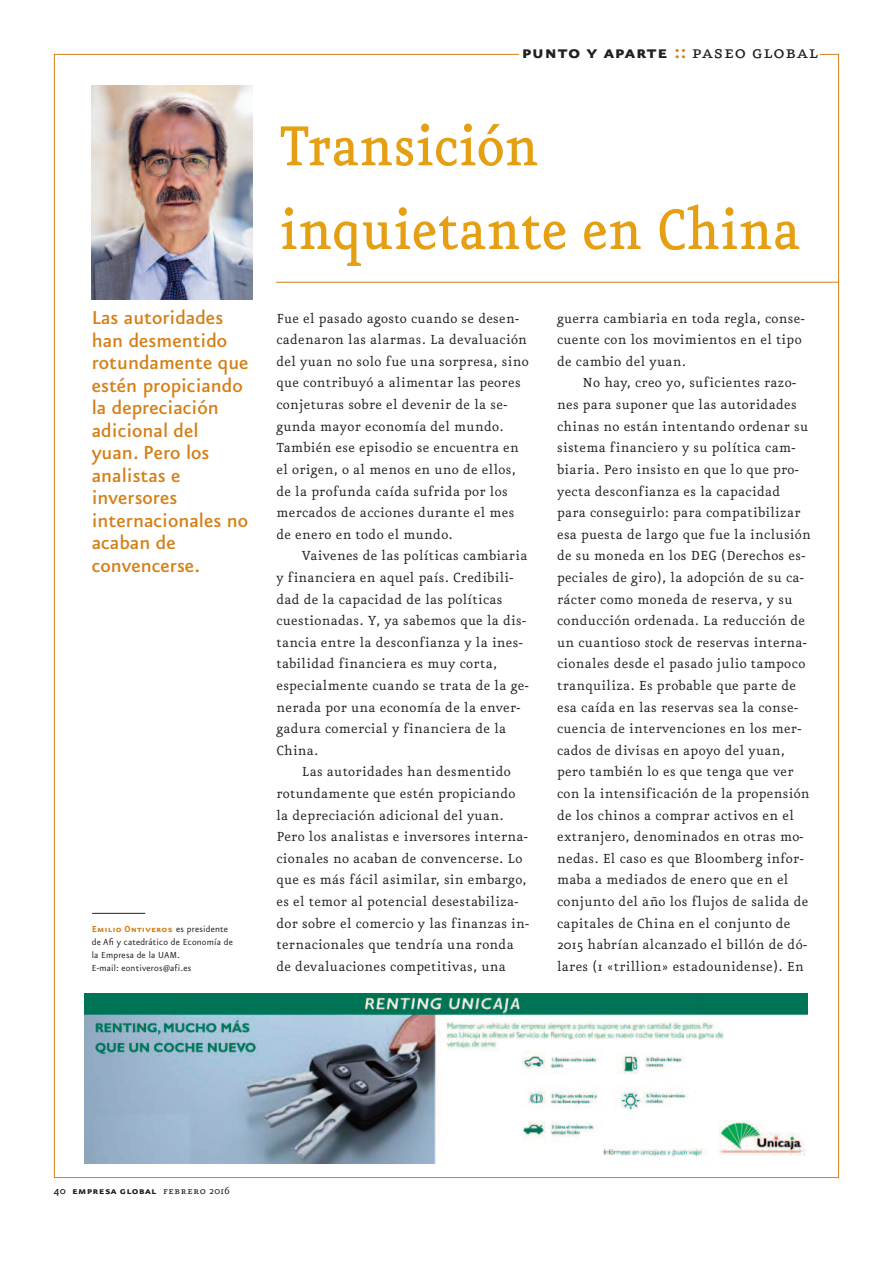
<style>
.page{position:relative;width:893px;height:1263px;background:#fff}
.page>*{position:absolute;margin:0;border:0;box-sizing:border-box;transform-origin:0 0}
.t1{font:500 67.5px/83.7px "Eureka";color:#e49f13;scale:.9 1}
.t2{font:500 22.5px/22.5px "Eureka Sans";color:#d58018}
.t3{font:21.9px "Eureka Sans Bold Caps";letter-spacing:.025em;color:#231f20}
.t4{font:15.75px/21.6px "Eureka";letter-spacing:.02em;color:#231f20}
.t5{font:12px "Eureka Sans Bold Caps";letter-spacing:.025em;color:#231f20}
.t6{font:10.5px/12.8px "Eureka Sans";letter-spacing:.015em;color:#231f20}
.t7{font:10.5px "Eureka Sans Bold Caps";letter-spacing:.015em;color:#d58018}
.s1{font-family:"Eureka Sans";color:#231f20}
.s2{color:#d58018}
.s3{font-family:"Eureka Small Caps"}
.s4{font-style:italic}
.s5{font-family:"Eureka";font-weight:500}
.s6{font-family:"Eureka"}
</style>
<div class="page">
<img style="left:85px;top:993px;width:723px;height:170px">
<hr style="left:276px;top:282px;width:563px;height:1px;background:#d58018">
<img style="left:92px;top:85px;width:160px;height:215px">
<hr style="left:92px;top:913px;width:53px;height:1px;background:#231f20">
<h2 class="t2" style="left:92px;top:305px;width:158px">Las autoridades han desmentido rotundamente que estén propiciando la depreciación adicional del yuan. Pero los analistas e inversores internacionales no acaban de convencerse.</h2>
<p class="t7" style="left:92px;top:924px;width:138px">Emilio Ontiveros <span class="s1">es presidente</span></p>
<p class="t6" style="left:92px;top:936px;width:143px">de Afi y catedrático de Economía de la Empresa de la UAM.<br>E-mail: eontiveros@afi.es</p>
<h3 class="t3" style="left:521px;top:41px;width:298px">punto y aparte <span class="s2">::</span> <span class="s3">paseo global</span></h3>
<h1 class="t1" style="left:279px;top:107px;width:580px">Transición inquietante en China</h1>
<p class="t4" style="left:276px;top:308px;width:254px">Fue el pasado agosto cuando se desen&shy;cadenaron las alarmas. La devaluación del yuan no solo fue una sorpresa, sino que contribuyó a alimentar las peores conjeturas sobre el devenir de la se&shy;gunda mayor economía del mundo.<br>También ese episodio se encuentra en el origen, o al menos en uno de ellos, de la profunda caída sufrida por los mercados de acciones durante el mes de enero en todo el mundo.</p>
<p class="t4" style="left:276px;top:546px;width:254px;text-indent:26px">Vaivenes de las políticas cambiaria y financiera en aquel país. Credibili&shy;dad de la capacidad de las políticas cuestionadas. Y, ya sabemos que la dis&shy;tancia entre la desconfianza y la ines&shy;tabilidad financiera es muy corta, especialmente cuando se trata de la ge&shy;nerada por una economía de la enver&shy;gadura comercial y financiera de la China.</p>
<p class="t4" style="left:276px;top:762px;width:254px;text-indent:26px">Las autoridades han desmentido rotundamente que estén propiciando la depreciación adicional del yuan.<br>Pero los analistas e inversores interna&shy;cionales no acaban de convencerse. Lo que es más fácil asimilar, sin embargo, es el temor al potencial desestabiliza&shy;dor sobre el comercio y las finanzas in&shy;ternacionales que tendría una ronda de devaluaciones competitivas, una</p>
<p class="t4" style="left:557px;top:308px;width:249px">guerra cambiaria en toda regla, conse&shy;cuente con los movimientos en el tipo de cambio del yuan.</p>
<p class="t4" style="left:557px;top:373px;width:255px;text-indent:26px">No hay, creo yo, suficientes razo&shy;nes para suponer que las autoridades chinas no están intentando ordenar su sistema financiero y su política cam&shy;biaria. Pero insisto en que lo que pro&shy;yecta desconfianza es la capacidad para conseguirlo: para compatibilizar esa puesta de largo que fue la inclusión de su moneda en los DEG (Derechos es&shy;peciales de giro), la adopción de su ca&shy;rácter como moneda de reserva, y su conducción ordenada. La reducción de un cuantioso <span class="s4">stock</span> de reservas interna&shy;cionales desde el pasado julio tampoco tranquiliza. Es probable que parte de esa caída en las reservas sea la conse&shy;cuencia de intervenciones en los mer&shy;cados de divisas en apoyo del yuan, pero también lo es que tenga que ver con la intensificación de la propensión de los chinos a comprar activos en el extranjero, denominados en otras mo&shy;nedas. El caso es que Bloomberg infor&shy;maba a mediados de enero que en el conjunto del año los flujos de salida de capitales de China en el conjunto de 2015 habrían alcanzado el billón de dó&shy;lares (1 «trillion» estadounidense). En</p>
<p class="t5" style="left:54px;top:1184px;width:177px"><span class="s5">40</span> empresa global <span class="s3">febrero</span> <span class="s6">2016</span></p>
</div>
